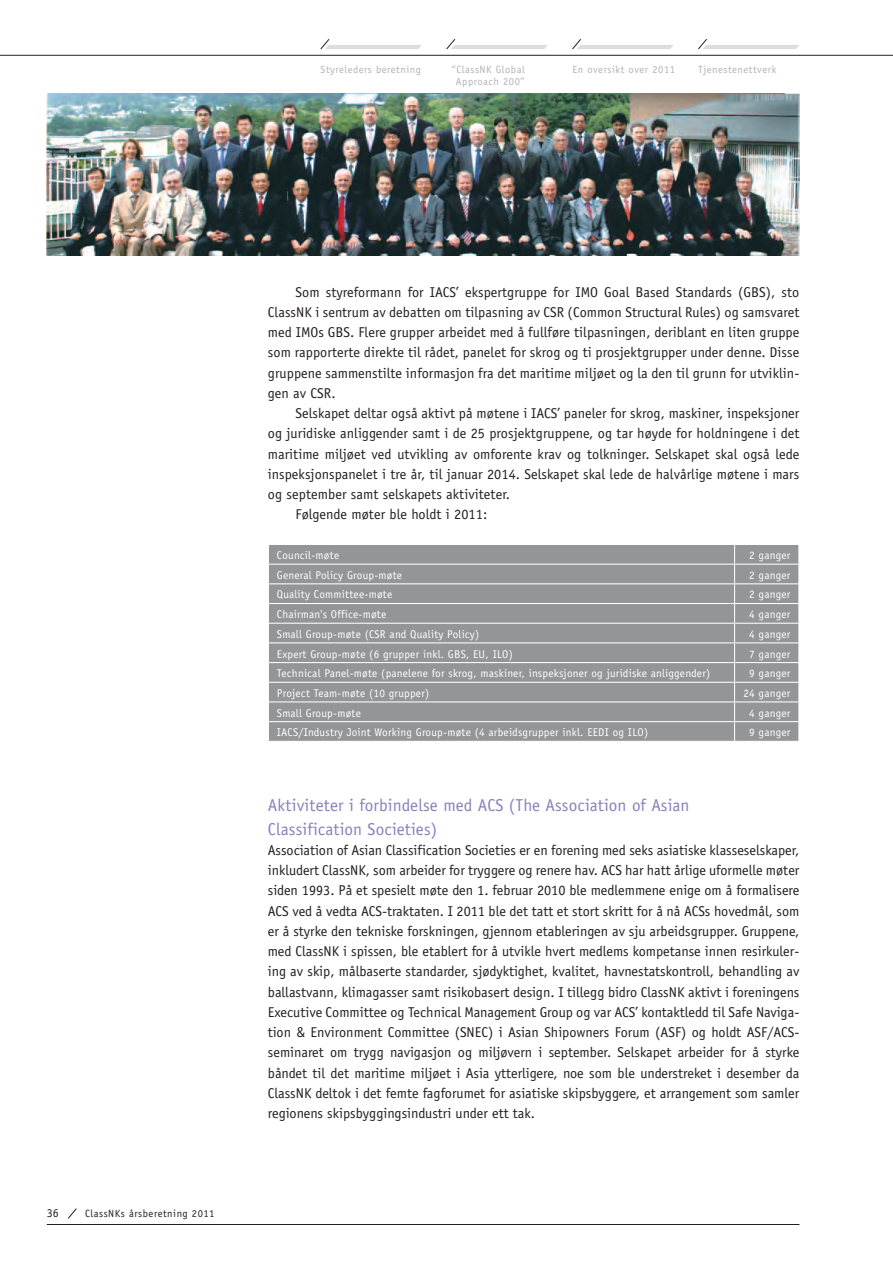
<style>
.page{position:relative;width:893px;height:1263px;background:#fff}
.page>*{position:absolute;margin:0;border:0;box-sizing:border-box;transform-origin:0 0}
.t1{font:17.25px/24px "Officina Sans";letter-spacing:.01em;color:#8781bd}
.t2{font:14.25px/20.2px "Officina Sans";letter-spacing:.005em;color:#231f20;text-align:justify}
.t3{font:12px "Officina Sans";color:#231f20}
.t4{font:11.25px "Officina Sans";letter-spacing:.02em;color:#fff}
.t5{font:10.5px/12px "Officina Sans";letter-spacing:.05em;color:#b2b3b7;text-align:center}
.t6{font:10.5px "Officina Sans";letter-spacing:.05em;color:#231f20}
</style>
<div class="page">
<img style="left:47px;top:94px;width:752px;height:161px">
<div style="left:269px;top:545px;width:529px;height:196px;background:#939598"></div>
<hr style="left:268px;top:564px;width:467px;height:1px;background:#fff">
<hr style="left:735px;top:564px;width:64px;height:1px;background:#fff">
<hr style="left:268px;top:583px;width:467px;height:1px;background:#fff">
<hr style="left:735px;top:583px;width:64px;height:1px;background:#fff">
<hr style="left:268px;top:603px;width:467px;height:1px;background:#fff">
<hr style="left:735px;top:603px;width:64px;height:1px;background:#fff">
<hr style="left:268px;top:623px;width:467px;height:1px;background:#fff">
<hr style="left:735px;top:623px;width:64px;height:1px;background:#fff">
<hr style="left:268px;top:642px;width:467px;height:1px;background:#fff">
<hr style="left:735px;top:642px;width:64px;height:1px;background:#fff">
<hr style="left:268px;top:662px;width:467px;height:1px;background:#fff">
<hr style="left:735px;top:662px;width:64px;height:1px;background:#fff">
<hr style="left:268px;top:682px;width:467px;height:1px;background:#fff">
<hr style="left:735px;top:682px;width:64px;height:1px;background:#fff">
<hr style="left:268px;top:701px;width:467px;height:1px;background:#fff">
<hr style="left:735px;top:701px;width:64px;height:1px;background:#fff">
<hr style="left:268px;top:721px;width:467px;height:1px;background:#fff">
<svg style="left:268px;top:563px;width:1px;height:178px"></svg>
<hr style="left:735px;top:721px;width:64px;height:1px;background:#fff">
<svg style="left:734px;top:545px;width:1px;height:196px"></svg>
<svg style="left:798px;top:545px;width:1px;height:196px"></svg>
<svg style="left:68px;top:1208px;width:9px;height:11px"></svg>
<hr style="left:47px;top:1224px;width:752px;height:1px;background:#231f20">
<svg style="left:698px;top:39px;width:101px;height:11px"></svg>
<svg style="left:320px;top:39px;width:102px;height:11px"></svg>
<svg style="left:446px;top:39px;width:101px;height:11px"></svg>
<svg style="left:572px;top:39px;width:101px;height:11px"></svg>
<hr style="left:0;top:55px;width:893px;height:1px;background:#231f20">
<p class="t5" style="left:321px;top:63px;width:102px">Styreleders beretning</p>
<p class="t5" style="left:452px;top:63px;width:75px">“ClassNK Global<br>Approach 200”</p>
<p class="t5" style="left:572px;top:63px;width:104px">En oversikt over 2011</p>
<p class="t5" style="left:698px;top:63px;width:80px">Tjenestenettverk</p>
<p class="t3" style="left:47px;top:1206px;width:13px">36</p>
<p class="t6" style="left:85px;top:1207px;width:131px">ClassNKs årsberetning 2011</p>
<p class="t2" style="left:268px;top:282px;width:533px;text-indent:28px">Som styreformann for IACS’ ekspertgruppe for IMO Goal Based Standards (GBS), sto ClassNK i sentrum av debatten om tilpasning av CSR (Common Structural Rules) og samsvaret med IMOs GBS. Flere grupper arbeidet med å fullføre tilpasningen, deriblant en liten gruppe som rapporterte direkte til rådet, panelet for skrog og ti prosjektgrupper under denne. Disse gruppene sammenstilte informasjon fra det maritime miljøet og la den til grunn for utviklin&shy;gen av CSR.</p>
<p class="t2" style="left:296px;top:403px;width:505px">Selskapet deltar også aktivt på møtene i IACS’ paneler for skrog, maskiner, inspeksjoner</p>
<p class="t2" style="left:268px;top:423px;width:533px">og juridiske anliggender samt i de 25 prosjektgruppene, og tar høyde for holdningene i det</p>
<p class="t2" style="left:268px;top:444px;width:533px">maritime miljøet ved utvikling av omforente krav og tolkninger. Selskapet skal også lede</p>
<p class="t2" style="left:268px;top:464px;width:533px">inspeksjonspanelet i tre år, til januar 2014. Selskapet skal lede de halvårlige møtene i mars</p>
<p class="t2" style="left:268px;top:484px;width:244px">og september samt selskapets aktiviteter.</p>
<p class="t2" style="left:296px;top:504px;width:193px">Følgende møter ble holdt i 2011:</p>
<p class="t4" style="left:277px;top:549px;width:64px">Council-møte</p>
<p class="t4" style="left:749px;top:549px;width:43px">2 ganger</p>
<p class="t4" style="left:277px;top:568px;width:127px">General Policy Group-møte</p>
<p class="t4" style="left:749px;top:568px;width:43px">2 ganger</p>
<p class="t4" style="left:277px;top:588px;width:117px">Quality Committee-møte</p>
<p class="t4" style="left:749px;top:588px;width:43px">2 ganger</p>
<p class="t4" style="left:277px;top:608px;width:111px">Chairman's Office-møte</p>
<p class="t4" style="left:749px;top:608px;width:43px">4 ganger</p>
<p class="t4" style="left:277px;top:627px;width:204px">Small Group-møte (CSR and Quality Policy)</p>
<p class="t4" style="left:749px;top:627px;width:43px">4 ganger</p>
<p class="t4" style="left:277px;top:647px;width:237px">Expert Group-møte (6 grupper inkl. GBS, EU, ILO)</p>
<p class="t4" style="left:749px;top:647px;width:43px">7 ganger</p>
<p class="t4" style="left:277px;top:667px;width:435px">Technical Panel-møte (panelene for skrog, maskiner, inspeksjoner og juridiske anliggender)</p>
<p class="t4" style="left:749px;top:667px;width:43px">9 ganger</p>
<p class="t4" style="left:277px;top:686px;width:154px">Project Team-møte (10 grupper)</p>
<p class="t4" style="left:743px;top:686px;width:49px">24 ganger</p>
<p class="t4" style="left:277px;top:706px;width:86px">Small Group-møte</p>
<p class="t4" style="left:749px;top:706px;width:43px">4 ganger</p>
<p class="t4" style="left:277px;top:726px;width:373px">IACS/Industry Joint Working Group-møte (4 arbeidsgrupper inkl. EEDI og ILO)</p>
<p class="t4" style="left:749px;top:726px;width:43px">9 ganger</p>
<p class="t1" style="left:268px;top:793px;width:423px">Aktiviteter i forbindelse med ACS (The Association of Asian<br>Classification Societies)</p>
<p class="t2" style="left:268px;top:840px;width:533px">Association of Asian Classification Societies er en forening med seks asiatiske klasseselskaper, inkludert ClassNK, som arbeider for tryggere og renere hav. ACS har hatt årlige uformelle møter siden 1993. På et spesielt møte den 1. februar 2010 ble medlemmene enige om å formalisere ACS ved å vedta ACS-traktaten. I 2011 ble det tatt et stort skritt for å nå ACSs hovedmål, som er å styrke den tekniske forskningen, gjennom etableringen av sju arbeidsgrupper. Gruppene, med ClassNK i spissen, ble etablert for å utvikle hvert medlems kompetanse innen resirkuler&shy;ing av skip, målbaserte standarder, sjødyktighet, kvalitet, havnestatskontroll, behandling av ballastvann, klimagasser samt risikobasert design. I tillegg bidro ClassNK aktivt i foreningens Executive Committee og Technical Management Group og var ACS’ kontaktledd til Safe Naviga&shy;tion &amp; Environment Committee (SNEC) i Asian Shipowners Forum (ASF) og holdt ASF/ACS&shy;seminaret om trygg navigasjon og miljøvern i september. Selskapet arbeider for å styrke båndet til det maritime miljøet i Asia ytterligere, noe som ble understreket i desember da ClassNK deltok i det femte fagforumet for asiatiske skipsbyggere, et arrangement som samler regionens skipsbyggingsindustri under ett tak.</p>
</div>
